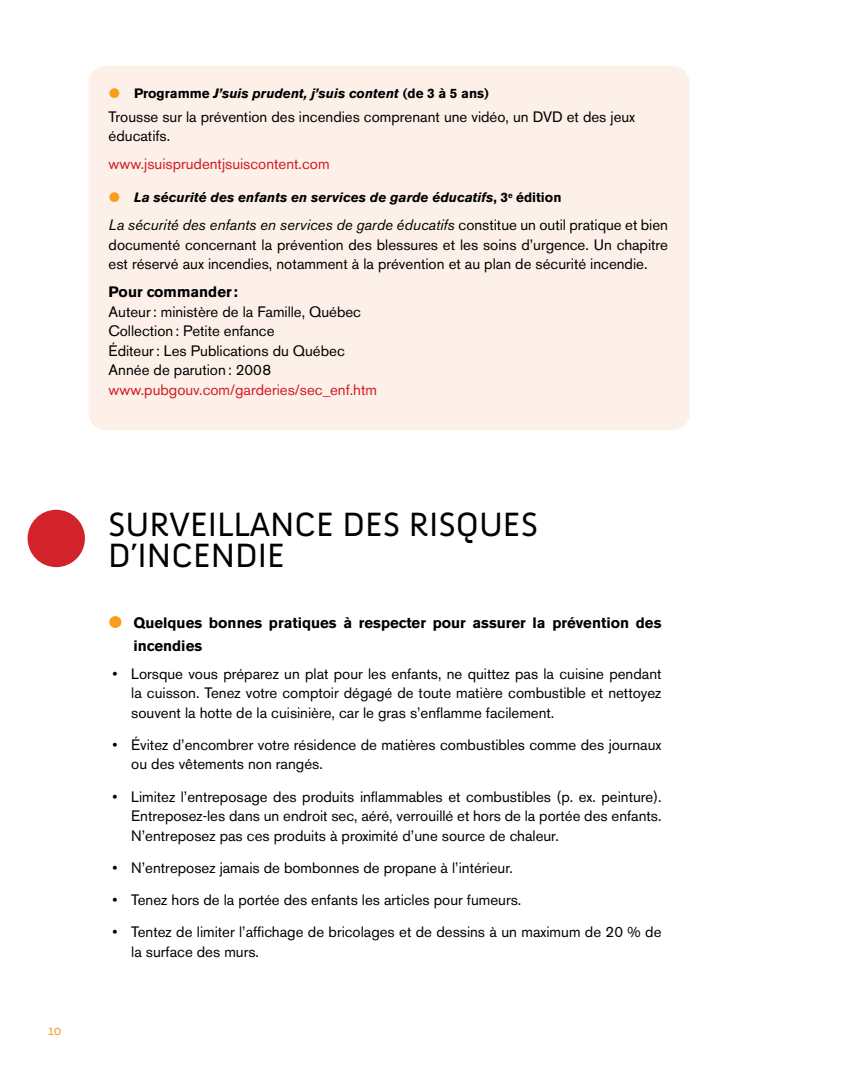
<style>
.page{position:relative;width:864px;height:1080px;background:#fff}
.page>*{position:absolute;margin:0;border:0;box-sizing:border-box;transform-origin:0 0}
.t1{font:34.5px/31.5px "Anivers";color:#000}
.t2{font:15px/19.5px "Akzidenz Grotesk BE";color:#000}
.t3{font:700 15px/22.5px "Akzidenz Grotesk BE";color:#000}
.t4{font:15px "Akzidenz Grotesk BE";color:#d71920}
.t5{font:italic 700 13.5px "Akzidenz Grotesk BE";color:#000}
.t6{font:13.5px "Anivers";color:#f99d1c}
.s1{font-style:normal}
.s2{font-style:italic}
</style>
<div class="page">
<div style="left:28px;top:510px;width:57px;height:57px;background:#d2232a;border-radius:50%"></div>
<div style="left:88px;top:66px;width:602px;height:364px;background:#fcf0e9;border-radius:18px"></div>
<p class="t6" style="left:48px;top:1023px;width:15px">10</p>
<p class="t5" style="left:134px;top:85px;width:356px"><span class="s1">Programme</span> J’suis prudent, j’suis content <span class="s1">(de 3 à 5 ans)</span></p>
<p class="t2" style="left:109px;top:107px;width:528px">Trousse sur la prévention des incendies comprenant une vidéo, un DVD et des jeux éducatifs.</p>
<p class="t4" style="left:109px;top:155px;width:222px">www.jsuisprudentjsuiscontent.com</p>
<p class="t5" style="left:134px;top:189px;width:429px">La sécurité des enfants en services de garde éducatifs<span class="s1">, 3</span><sup>e</sup> <span class="s1">édition</span></p>
<p class="t2" style="left:109px;top:215px;width:561px;text-align:justify"><span class="s2">La sécurité des enfants en services de garde éducatifs</span> constitue un outil pratique et bien documenté concernant la prévention des blessures et les soins d’urgence. Un chapitre est réservé aux incendies, notamment à la prévention et au plan de sécurité incendie.</p>
<p class="t3" style="left:109px;top:281px;width:131px">Pour commander:</p>
<p class="t2" style="left:109px;top:302px;width:254px">Auteur: ministère de la Famille, Québec<br>Collection: Petite enfance<br>Éditeur: Les Publications du Québec<br>Année de parution: 2008</p>
<p class="t4" style="left:109px;top:381px;width:270px">www.pubgouv.com/garderies/sec_enf.htm</p>
<h1 class="t1" style="left:108px;top:509px;width:432px">SURVEILLANCE DES RISQUES<br>D’INCENDIE</h1>
<p class="t3" style="left:134px;top:612px;width:529px">Quelques bonnes pratiques à respecter pour assurer la prévention des incendies</p>
<p class="t2" style="left:131px;top:664px;width:532px;text-align:justify;text-indent:-19px">• Lorsque vous préparez un plat pour les enfants, ne quittez pas la cuisine pendant la cuisson. Tenez votre comptoir dégagé de toute matière combustible et nettoyez souvent la hotte de la cuisinière, car le gras s’enflamme facilement.</p>
<p class="t2" style="left:131px;top:735px;width:532px;text-indent:-19px">• Évitez d’encombrer votre résidence de matières combustibles comme des journaux ou des vêtements non rangés.</p>
<p class="t2" style="left:131px;top:787px;width:532px;text-align:justify;text-indent:-19px">• Limitez l’entreposage des produits inflammables et combustibles (p. ex. peinture).<br>Entreposez-les dans un endroit sec, aéré, verrouillé et hors de la portée des enfants.<br>N’entreposez pas ces produits à proximité d’une source de chaleur.</p>
<p class="t2" style="left:112px;top:858px;width:402px">• N’entreposez jamais de bombonnes de propane à l’intérieur.</p>
<p class="t2" style="left:112px;top:890px;width:410px">• Tenez hors de la portée des enfants les articles pour fumeurs.</p>
<p class="t2" style="left:131px;top:922px;width:532px;text-indent:-19px">• Tentez de limiter l’affichage de bricolages et de dessins à un maximum de 20 % de la surface des murs.</p>
</div>
